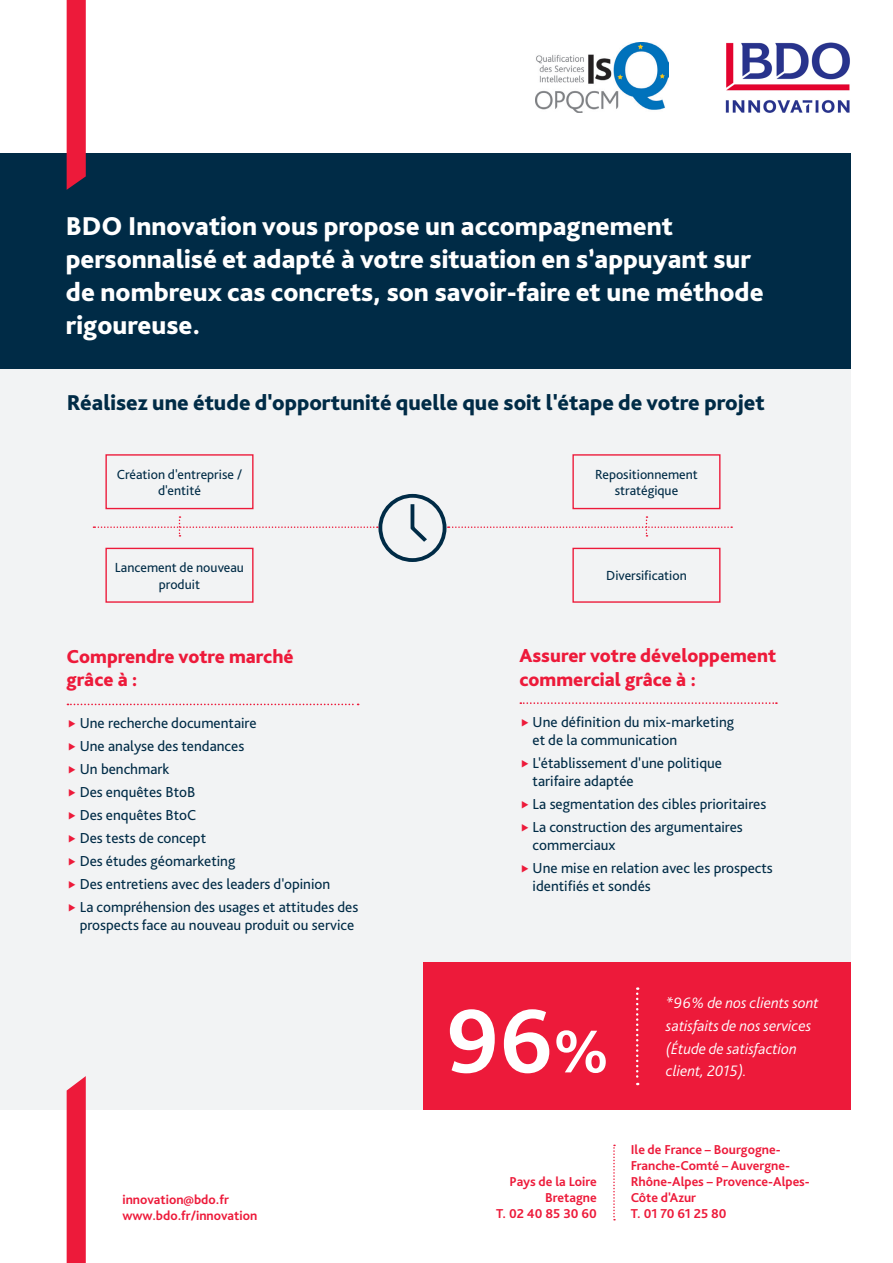
<style>
.page{position:relative;width:893px;height:1263px;background:#fff}
.page>*{position:absolute;margin:0;border:0;box-sizing:border-box;transform-origin:0 0}
.t1{font:700 94.95px "Bliss Pro";color:#fff}
.Body_copy{font:800 27px/33px "Bliss Pro";color:#fff}
.Body_copy-2{font:800 22.5px "Bliss Pro";color:#002b46}
.t2{font:800 19.65px/23.5px "Bliss Pro";color:#ed1a3a}
.t3{font:italic 300 15.75px/22.6px "Bliss Pro";color:#fff}
.t4{font:15.15px/18.1px "Bliss Pro";color:#002b46}
.t5{font:13.8px/16.5px "Bliss Pro";color:#002b46;text-align:center}
.t6{font:700 13.5px "Bliss Pro";color:#ed1a3a}
.s1{font-size:63.3px}
</style>
<div class="page">
<div style="left:0;top:153px;width:850px;height:957px;background:#f2f3f4"></div>
<div style="left:0;top:153px;width:851px;height:216px;background:#002b46"></div>
<svg style="left:67px;top:1076px;width:19px;height:187px;background:#ed2443"></svg>
<svg style="left:67px;top:0;width:19px;height:190px;background:#e31c3c"></svg>
<svg style="left:67px;top:704px;width:292px;height:1px"></svg>
<svg style="left:520px;top:702px;width:257px;height:2px"></svg>
<svg style="left:613px;top:1144px;width:2px;height:76px"></svg>
<img style="left:725px;top:43px;width:125px;height:70px">
<img style="left:536px;top:43px;width:132px;height:70px">
<div style="left:423px;top:963px;width:427px;height:147px;background:#ed1a3a"></div>
<svg style="left:636px;top:987px;width:2px;height:98px"></svg>
<div style="left:105px;top:454px;width:149px;height:55px;border:1px solid #ed1a3a"></div>
<div style="left:105px;top:548px;width:149px;height:55px;border:1px solid #ed1a3a"></div>
<div style="left:572px;top:548px;width:148px;height:55px;border:1px solid #ed1a3a"></div>
<div style="left:572px;top:454px;width:148px;height:55px;border:1px solid #ed1a3a"></div>
<svg style="left:93px;top:494px;width:639px;height:68px"></svg>
<p class="Body_copy" style="left:66px;top:209px;width:699px">BDO Innovation vous propose un accompagnement personnalisé et adapté à votre situation en s’appuyant sur de nombreux cas concrets, son savoir-faire et une méthode rigoureuse.</p>
<p class="Body_copy-2" style="left:67px;top:389px;width:699px">Réalisez une étude d'opportunité quelle que soit l'étape de votre projet</p>
<p class="t5" style="left:117px;top:465px;width:127px">Création d'entreprise / d'entité</p>
<p class="t5" style="left:595px;top:465px;width:104px">Repositionnement stratégique</p>
<p class="t5" style="left:115px;top:559px;width:131px">Lancement de nouveau produit</p>
<p class="t5" style="left:606px;top:567px;width:82px">Diversification</p>
<p class="t2" style="left:67px;top:644px;width:228px">Comprendre votre marché grâce à :</p>
<p class="t4" style="left:80px;top:714px;width:178px">Une recherche documentaire</p>
<p class="t4" style="left:80px;top:737px;width:166px">Une analyse des tendances</p>
<p class="t4" style="left:80px;top:759px;width:91px">Un benchmark</p>
<p class="t4" style="left:80px;top:782px;width:117px">Des enquêtes BtoB</p>
<p class="t4" style="left:80px;top:805px;width:118px">Des enquêtes BtoC</p>
<p class="t4" style="left:80px;top:828px;width:128px">Des tests de concept</p>
<p class="t4" style="left:80px;top:851px;width:157px">Des études géomarketing</p>
<p class="t4" style="left:80px;top:874px;width:252px">Des entretiens avec des leaders d'opinion</p>
<p class="t4" style="left:80px;top:897px;width:280px">La compréhension des usages et attitudes des prospects face au nouveau produit ou service</p>
<p class="t6" style="left:122px;top:1191px;width:108px">innovation@bdo.fr</p>
<p class="t6" style="left:122px;top:1207px;width:136px">www.bdo.fr/innovation</p>
<p class="t2" style="left:519px;top:643px;width:258px">Assurer votre développement commercial grâce à :</p>
<p class="t4" style="left:533px;top:712px;width:203px">Une définition du mix-marketing et de la communication</p>
<p class="t4" style="left:533px;top:753px;width:191px">L'établissement d'une politique tarifaire adaptée</p>
<p class="t4" style="left:533px;top:795px;width:235px">La segmentation des cibles prioritaires</p>
<p class="t4" style="left:533px;top:817px;width:212px">La construction des argumentaires commerciaux</p>
<p class="t4" style="left:533px;top:859px;width:242px">Une mise en relation avec les prospects identifiés et sondés</p>
<p class="t1" style="left:446px;top:982px;width:164px">96<span class="s1">%</span></p>
<p class="t3" style="left:666px;top:991px;width:154px">*96% de nos clients sont satisfaits de nos services (Étude de satisfaction</p>
<p class="t3" style="left:666px;top:1059px;width:82px">client, 2015).</p>
<p class="t6" style="left:510px;top:1173px;width:89px">Pays de la Loire</p>
<p class="t6" style="left:545px;top:1189px;width:53px">Bretagne</p>
<p class="t6" style="left:496px;top:1205px;width:102px">T. 02 40 85 30 60</p>
<p class="t6" style="left:631px;top:1141px;width:151px">Ile de France – Bourgogne-</p>
<p class="t6" style="left:631px;top:1157px;width:161px">Franche-Comté – Auvergne-</p>
<p class="t6" style="left:631px;top:1173px;width:181px">Rhône-Alpes – Provence-Alpes-</p>
<p class="t6" style="left:631px;top:1189px;width:67px">Côte d'Azur</p>
<p class="t6" style="left:631px;top:1205px;width:97px">T. 01 70 61 25 80</p>
</div>
